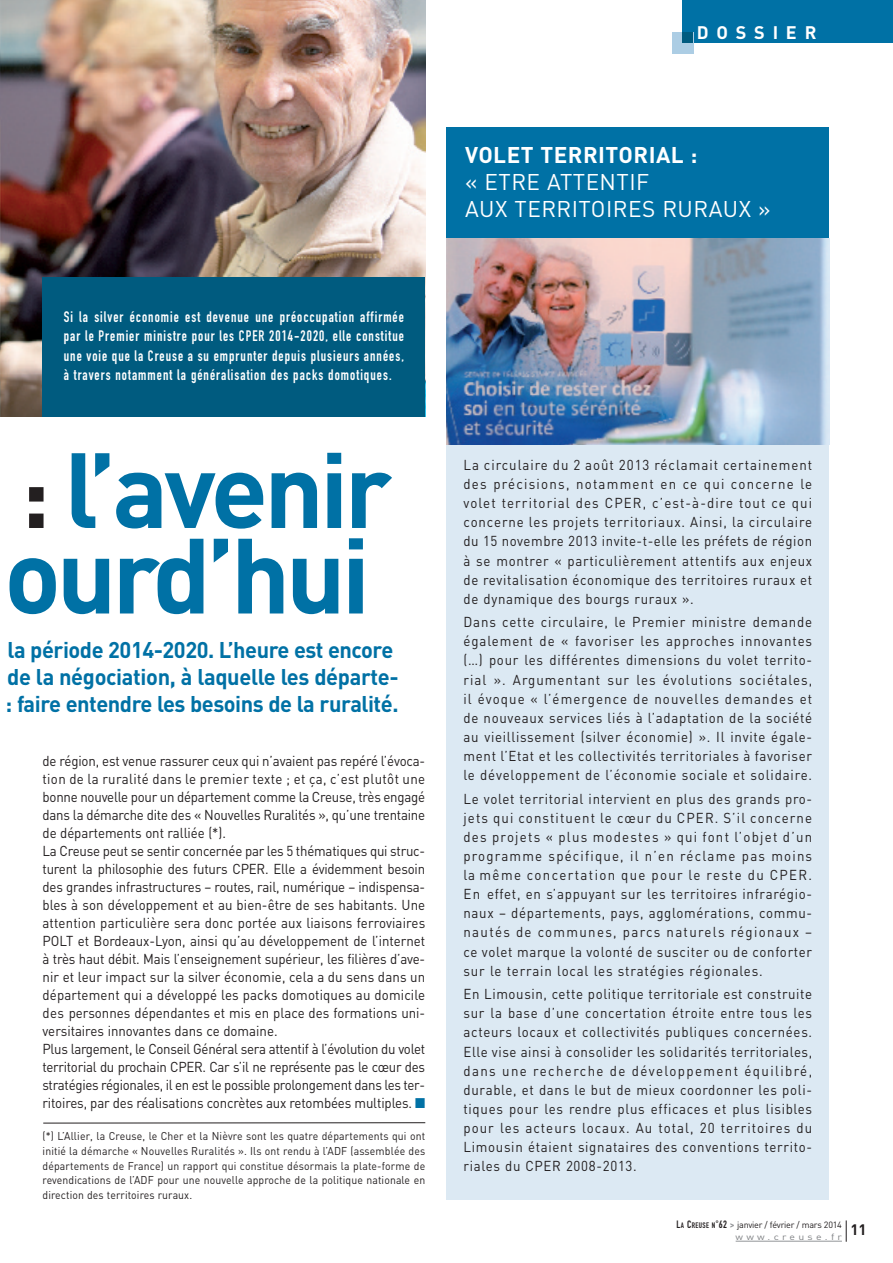
<style>
.page{position:relative;width:893px;height:1263px;background:#fff}
.page>*{position:absolute;margin:0;border:0;box-sizing:border-box;transform-origin:0 0}
.t1{font:700 105px/85.5px "DIN";letter-spacing:-.045em;color:#0071a5}
.t2{font:700 22.5px/27px "DIN";letter-spacing:-.02em;color:#0071a5}
.t3{font:22.5px/27px "DIN";letter-spacing:.02em;color:#fff}
.t4{font:700 22.5px "DIN";letter-spacing:.02em;color:#fff}
.t5{font:700 18px "DIN";letter-spacing:.435em;color:#fff}
.t6{font:15px/19.5px "DIN Engschrift";letter-spacing:.075em;color:#fff;text-align:justify;scale:.93 1}
.t7{font:14.25px/19.2px "DIN";letter-spacing:-.01em;color:#231f20;text-align:justify;scale:.93 1}
.t8{font:11.25px/14.7px "DIN";letter-spacing:.01em;color:#231f20;text-align:justify;scale:.93 1}
.t9{font:9px/12px "DIN";letter-spacing:-.025em;color:#231f20}
.s1{font-size:97.5px;color:#231f20}
.s2{color:#0071a5}
.s3{font-family:"DIN Engschrift";font-size:10.5px}
.s4{font-family:"DIN Engschrift";font-size:7.8px}
.s5{font-weight:700;color:#939598}
.s6{color:#808285}
</style>
<div class="page">
<div style="left:682px;top:0;width:211px;height:43px;background:#0071a5"></div>
<div style="left:672px;top:32px;width:21px;height:21px;background:#accde4"></div>
<div style="left:682px;top:32px;width:11px;height:11px;background:#005b7f"></div>
<img style="left:0;top:0;width:425px;height:417px">
<div style="left:446px;top:238px;width:383px;height:961px;background:#dce9f3"></div>
<div style="left:446px;top:128px;width:383px;height:110px;background:#0071a5"></div>
<div style="left:43px;top:278px;width:382px;height:139px;background:#005b7f"></div>
<hr style="left:43px;top:1122px;width:382px;height:1px;background:#231f20">
<img style="left:446px;top:238px;width:381px;height:207px">
<hr style="left:736px;top:1241px;width:106px;height:1px;background:#939598">
<svg style="left:846px;top:1220px;width:1px;height:22px"></svg>
<p class="t5" style="left:697px;top:22px;width:121px">DOSSIER</p>
<p class="t6" style="left:64px;top:308px;width:367px">Si la silver économie est devenue une préoccupation affirmée par le Premier ministre pour les CPER 2014-2020, elle constitue une voie que la Creuse a su emprunter depuis plusieurs années, à travers notamment la généralisation des packs domotiques.</p>
<h1 class="t1" style="left:4px;top:444px;width:389px"><span class="s1">:</span> l’avenir ourd’hui</h1>
<h2 class="t2" style="left:6px;top:636px;width:395px">la période 2014-2020. L’heure est encore de la négociation, à laquelle les départe-: faire entendre les besoins de la ruralité.</h2>
<p class="t7" style="left:42px;top:751px;width:413px;line-height:18px;text-align:left">de région, est venue rassurer ceux qui n’avaient pas repéré l’évoca&shy;tion de la ruralité dans le premier texte ; et ça, c’est plutôt une bonne nouvelle pour un département comme la Creuse, très engagé dans la démarche dite des « Nouvelles Ruralités », qu’une trentaine de départements ont ralliée (*).<br>La Creuse peut se sentir concernée par les 5 thématiques qui struc&shy;turent la philosophie des futurs CPER. Elle a évidemment besoin des grandes infrastructures – routes, rail, numérique – indispensa&shy;bles à son développement et au bien-être de ses habitants. Une attention particulière sera donc portée aux liaisons ferroviaires POLT et Bordeaux-Lyon, ainsi qu’au développement de l’internet à très haut débit. Mais l’enseignement supérieur, les filières d’ave&shy;nir et leur impact sur la silver économie, cela a du sens dans un département qui a développé les packs domotiques au domicile des personnes dépendantes et mis en place des formations uni&shy;versitaires innovantes dans ce domaine.<br>Plus largement, le Conseil Général sera attentif à l’évolution du volet territorial du prochain CPER. Car s’il ne représente pas le cœur des stratégies régionales, il en est le possible prolongement dans les ter&shy;ritoires, par des réalisations concrètes aux retombées multiples. <span class="s2">■</span></p>
<p class="t8" style="left:43px;top:1128px;width:413px">(*) L’Allier, la Creuse, le Cher et la Nièvre sont les quatre départements qui ont initié la démarche « Nouvelles Ruralités ». Ils ont rendu à l’ADF (assemblée des départements de France) un rapport qui constitue désormais la plate-forme de revendications de l’ADF pour une nouvelle approche de la politique nationale en direction des territoires ruraux.</p>
<h2 class="t4" style="left:465px;top:142px;width:234px">VOLET TERRITORIAL :</h2>
<h2 class="t3" style="left:465px;top:168px;width:307px">« ETRE ATTENTIF<br>AUX TERRITOIRES RURAUX »</h2>
<p class="t7" style="left:463px;top:455px;width:376px">La circulaire du 2 août 2013 réclamait certainement des précisions, notamment en ce qui concerne le volet territorial des CPER, c’est-à-dire tout ce qui concerne les projets territoriaux. Ainsi, la circulaire du 15 novembre 2013 invite-t-elle les préfets de région à se montrer « particulièrement attentifs aux enjeux de revitalisation économique des territoires ruraux et de dynamique des bourgs ruraux ».</p>
<p class="t7" style="left:463px;top:612px;width:376px">Dans cette circulaire, le Premier ministre demande également de « favoriser les approches innovantes (…) pour les différentes dimensions du volet territo&shy;rial ». Argumentant sur les évolutions sociétales, il évoque « l’émergence de nouvelles demandes et de nouveaux services liés à l’adaptation de la société au vieillissement (silver économie) ». Il invite égale&shy;ment l’Etat et les collectivités territoriales à favoriser le développement de l’économie sociale et solidaire.</p>
<p class="t7" style="left:463px;top:788px;width:376px">Le volet territorial intervient en plus des grands pro&shy;jets qui constituent le cœur du CPER. S’il concerne des projets « plus modestes » qui font l’objet d’un programme spécifique, il n’en réclame pas moins la même concertation que pour le reste du CPER.<br>En effet, en s’appuyant sur les territoires infrarégio&shy;naux – départements, pays, agglomérations, commu&shy;nautés de communes, parcs naturels régionaux – ce volet marque la volonté de susciter ou de conforter sur le terrain local les stratégies régionales.</p>
<p class="t7" style="left:463px;top:984px;width:376px">En Limousin, cette politique territoriale est construite sur la base d’une concertation étroite entre tous les acteurs locaux et collectivités publiques concernées.<br>Elle vise ainsi à consolider les solidarités territoriales, dans une recherche de développement équilibré, durable, et dans le but de mieux coordonner les poli&shy;tiques pour les rendre plus efficaces et plus lisibles pour les acteurs locaux. Au total, 20 territoires du Limousin étaient signataires des conventions territo&shy;riales du CPER 2008-2013.</p>
<p class="t9" style="left:735px;top:1218px;width:133px;text-indent:-59px"><span class="s3">L</span><span class="s4">A</span> <span class="s3">C</span><span class="s4">REUSE N</span><span class="s3">°62</span> <span class="s5">&gt;</span> janvier / février / mars 2014 <span class="s6">www.creuse.fr</span> <sup>11</sup></p>
</div>
